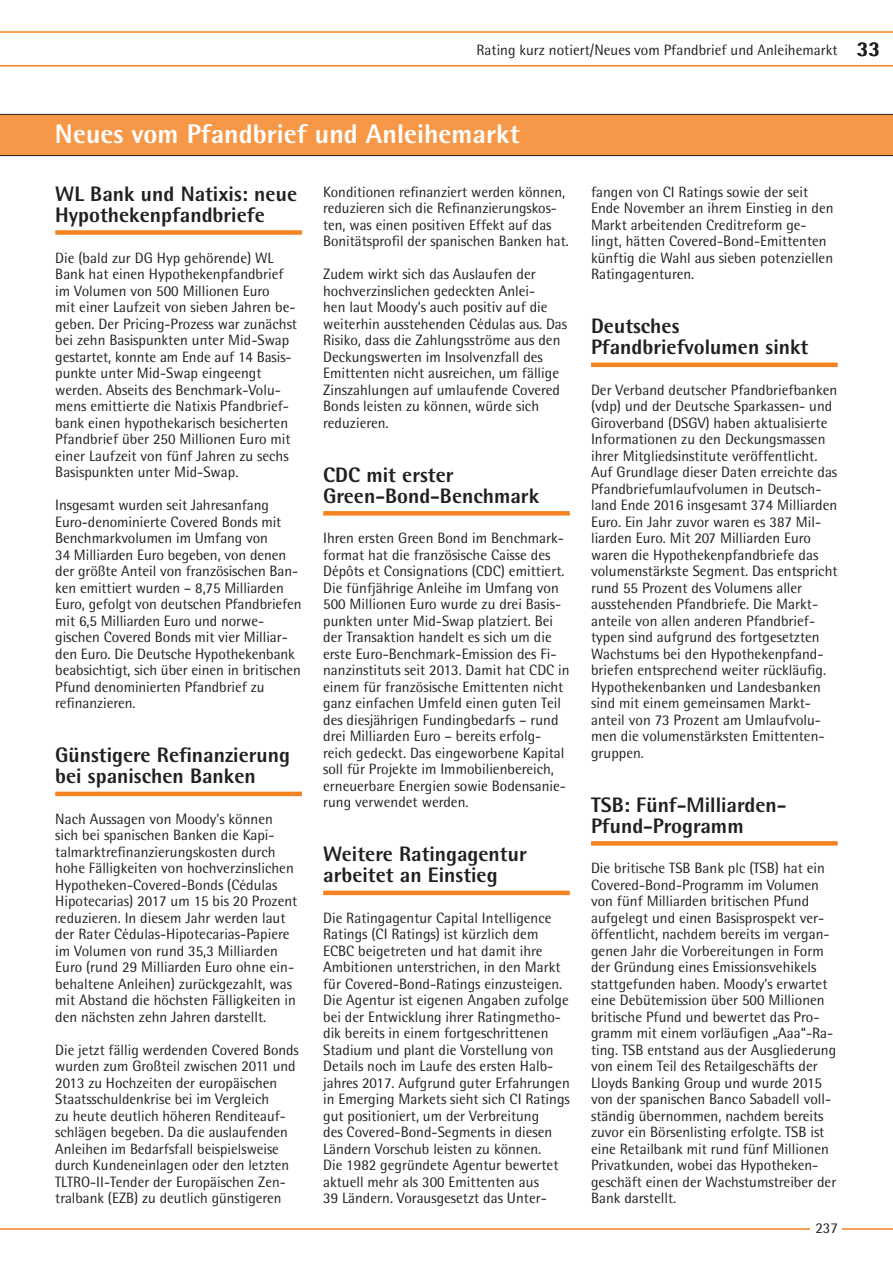
<style>
.page{position:relative;width:893px;height:1263px;background:#fff}
.page>*{position:absolute;margin:0;border:0;box-sizing:border-box;transform-origin:0 0}
.t1{font:800 27px "Rotis Semi Sans";color:#fff}
.t2{font:800 21px/21px "Rotis Semi Sans";color:#231f20}
.t3{font:15px/16.5px "Rotis Semi Sans";color:#231f20}
.s1{font-weight:800;font-size:21px}
</style>
<div class="page">
<div style="left:0;top:114px;width:893px;height:42px;background:#f79848"></div>
<hr style="left:0;top:1228px;width:893px;height:2px;background:#f58220">
<div style="left:810px;top:1214px;width:32px;height:31px;background:#fff"></div>
<svg style="left:0;top:31px;width:893px;height:36px"></svg>
<div style="left:55px;top:230px;width:247px;height:5px;background:#f58220"></div>
<hr style="left:55px;top:792px;width:247px;height:4px;background:#f58220">
<div style="left:323px;top:511px;width:247px;height:5px;background:#f58220"></div>
<hr style="left:323px;top:891px;width:247px;height:4px;background:#f58220">
<hr style="left:591px;top:363px;width:247px;height:4px;background:#f58220">
<div style="left:591px;top:841px;width:247px;height:5px;background:#f58220"></div>
<p class="t3" style="left:476px;top:42px;width:405px">Rating kurz notiert/Neues vom Pfandbrief und Anleihemarkt <span class="s1">33</span></p>
<h1 class="t1" style="left:55px;top:117px;width:466px">Neues vom Pfandbrief und Anleihemarkt</h1>
<h2 class="t2" style="left:55px;top:183px;width:243px">WL Bank und Natixis: neue<br>Hypothekenpfandbriefe</h2>
<p class="t3" style="left:55px;top:249px;width:243px">Die (bald zur DG Hyp gehörende) WL Bank hat einen Hypothekenpfandbrief im Volumen von 500 Millionen Euro<br>mit einer Laufzeit von sieben Jahren be&shy;geben. Der Pricing-Prozess war zunächst bei zehn Basispunkten unter Mid-Swap gestartet, konnte am Ende auf 14 Basis&shy;punkte unter Mid-Swap eingeengt werden. Abseits des Benchmark-Volu&shy;mens emittierte die Natixis Pfandbrief&shy;bank einen hypothekarisch besicherten Pfandbrief über 250 Millionen Euro mit einer Laufzeit von fünf Jahren zu sechs Basispunkten unter Mid-Swap.</p>
<p class="t3" style="left:55px;top:497px;width:248px">Insgesamt wurden seit Jahresanfang Euro-denominierte Covered Bonds mit Benchmarkvolumen im Umfang von<br>34 Milliarden Euro begeben, von denen der größte Anteil von französischen Ban&shy;ken emittiert wurden – 8,75 Milliarden Euro, gefolgt von deutschen Pfandbriefen mit 6,5 Milliarden Euro und norwe&shy;gischen Covered Bonds mit vier Milliar&shy;den Euro. Die Deutsche Hypothekenbank beabsichtigt, sich über einen in britischen Pfund denominierten Pfandbrief zu refinanzieren.</p>
<h2 class="t2" style="left:55px;top:744px;width:236px">Günstigere Refinanzierung bei spanischen Banken</h2>
<p class="t3" style="left:55px;top:810px;width:244px">Nach Aussagen von Moody’s können sich bei spanischen Banken die Kapi&shy;talmarktrefinanzierungskosten durch hohe Fälligkeiten von hochverzinslichen Hypotheken-Covered-Bonds (Cédulas Hipotecarias) 2017 um 15 bis 20 Prozent reduzieren. In diesem Jahr werden laut der Rater Cédulas-Hipotecarias-Papiere im Volumen von rund 35,3 Milliarden Euro (rund 29 Milliarden Euro ohne ein&shy;behaltene Anleihen) zurückgezahlt, was mit Abstand die höchsten Fälligkeiten in den nächsten zehn Jahren darstellt.</p>
<p class="t3" style="left:55px;top:1041px;width:245px">Die jetzt fällig werdenden Covered Bonds wurden zum Großteil zwischen 2011 und 2013 zu Hochzeiten der europäischen Staatsschuldenkrise bei im Vergleich<br>zu heute deutlich höheren Renditeauf&shy;schlägen begeben. Da die auslaufenden Anleihen im Bedarfsfall beispielsweise durch Kundeneinlagen oder den letzten TLTRO-II-Tender der Europäischen Zen&shy;tralbank (EZB) zu deutlich günstigeren</p>
<p class="t3" style="left:323px;top:183px;width:247px">Konditionen refinanziert werden können, reduzieren sich die Refinanzierungskos&shy;ten, was einen positiven Effekt auf das Bonitätsprofil der spanischen Banken hat.</p>
<p class="t3" style="left:323px;top:266px;width:245px">Zudem wirkt sich das Auslaufen der hochverzinslichen gedeckten Anlei-<br>hen laut Moody’s auch positiv auf die weiterhin ausstehenden Cédulas aus. Das Risiko, dass die Zahlungsströme aus den Deckungswerten im Insolvenzfall des Emittenten nicht ausreichen, um fällige Zinszahlungen auf umlaufende Covered Bonds leisten zu können, würde sich reduzieren.</p>
<h2 class="t2" style="left:323px;top:463px;width:218px">CDC mit erster<br>Green-Bond-Benchmark</h2>
<p class="t3" style="left:323px;top:530px;width:248px">Ihren ersten Green Bond im Benchmark&shy;format hat die französische Caisse des Dépôts et Consignations (CDC) emittiert.<br>Die fünfjährige Anleihe im Umfang von 500 Millionen Euro wurde zu drei Basis&shy;punkten unter Mid-Swap platziert. Bei der Transaktion handelt es sich um die erste Euro-Benchmark-Emission des Fi&shy;nanzinstituts seit 2013. Damit hat CDC in einem für französische Emittenten nicht ganz einfachen Umfeld einen guten Teil des diesjährigen Fundingbedarfs – rund drei Milliarden Euro – bereits erfolg&shy;reich gedeckt. Das eingeworbene Kapital soll für Projekte im Immobilienbereich, erneuerbare Energien sowie Bodensanie&shy;rung verwendet werden.</p>
<h2 class="t2" style="left:323px;top:843px;width:205px">Weitere Ratingagentur arbeitet an Einstieg</h2>
<p class="t3" style="left:323px;top:909px;width:248px">Die Ratingagentur Capital Intelligence Ratings (CI Ratings) ist kürzlich dem ECBC beigetreten und hat damit ihre Ambitionen unterstrichen, in den Markt für Covered-Bond-Ratings einzusteigen.<br>Die Agentur ist eigenen Angaben zufolge bei der Entwicklung ihrer Ratingmetho&shy;dik bereits in einem fortgeschrittenen Stadium und plant die Vorstellung von Details noch im Laufe des ersten Halb&shy;jahres 2017. Aufgrund guter Erfahrungen in Emerging Markets sieht sich CI Ratings gut positioniert, um der Verbreitung<br>des Covered-Bond-Segments in diesen Ländern Vorschub leisten zu können.<br>Die 1982 gegründete Agentur bewertet aktuell mehr als 300 Emittenten aus<br>39 Ländern. Vorausgesetzt das Unter-</p>
<p class="t3" style="left:591px;top:183px;width:244px">fangen von CI Ratings sowie der seit Ende November an ihrem Einstieg in den Markt arbeitenden Creditreform ge&shy;lingt, hätten Covered-Bond-Emittenten künftig die Wahl aus sieben potenziellen Ratingagenturen.</p>
<h2 class="t2" style="left:591px;top:315px;width:219px">Deutsches<br>Pfandbriefvolumen sinkt</h2>
<p class="t3" style="left:591px;top:381px;width:248px">Der Verband deutscher Pfandbriefbanken (vdp) und der Deutsche Sparkassen- und Giroverband (DSGV) haben aktualisierte Informationen zu den Deckungsmassen ihrer Mitgliedsinstitute veröffentlicht.<br>Auf Grundlage dieser Daten erreichte das Pfandbriefumlaufvolumen in Deutsch&shy;land Ende 2016 insgesamt 374 Milliarden Euro. Ein Jahr zuvor waren es 387 Mil&shy;liarden Euro. Mit 207 Milliarden Euro waren die Hypothekenpfandbriefe das volumenstärkste Segment. Das entspricht rund 55 Prozent des Volumens aller ausstehenden Pfandbriefe. Die Markt&shy;anteile von allen anderen Pfandbrief&shy;typen sind aufgrund des fortgesetzten Wachstums bei den Hypothekenpfand&shy;briefen entsprechend weiter rückläufig.<br>Hypothekenbanken und Landesbanken sind mit einem gemeinsamen Markt&shy;anteil von 73 Prozent am Umlaufvolu&shy;men die volumenstärksten Emittenten&shy;gruppen.</p>
<h2 class="t2" style="left:591px;top:793px;width:197px">TSB: Fünf-Milliarden-<br>Pfund-Programm</h2>
<p class="t3" style="left:591px;top:860px;width:247px">Die britische TSB Bank plc (TSB) hat ein Covered-Bond-Programm im Volumen von fünf Milliarden britischen Pfund aufgelegt und einen Basisprospekt ver&shy;öffentlicht, nachdem bereits im vergan&shy;genen Jahr die Vorbereitungen in Form der Gründung eines Emissionsvehikels stattgefunden haben. Moody’s erwartet eine Debütemission über 500 Millionen britische Pfund und bewertet das Pro&shy;gramm mit einem vorläufigen „Aaa“-Ra&shy;ting. TSB entstand aus der Ausgliederung von einem Teil des Retailgeschäfts der Lloyds Banking Group und wurde 2015 von der spanischen Banco Sabadell voll&shy;ständig übernommen, nachdem bereits zuvor ein Börsenlisting erfolgte. TSB ist eine Retailbank mit rund fünf Millionen Privatkunden, wobei das Hypotheken&shy;geschäft einen der Wachstumstreiber der Bank darstellt.</p>
<p class="t3" style="left:815px;top:1219px;width:24px">237</p>
</div>
